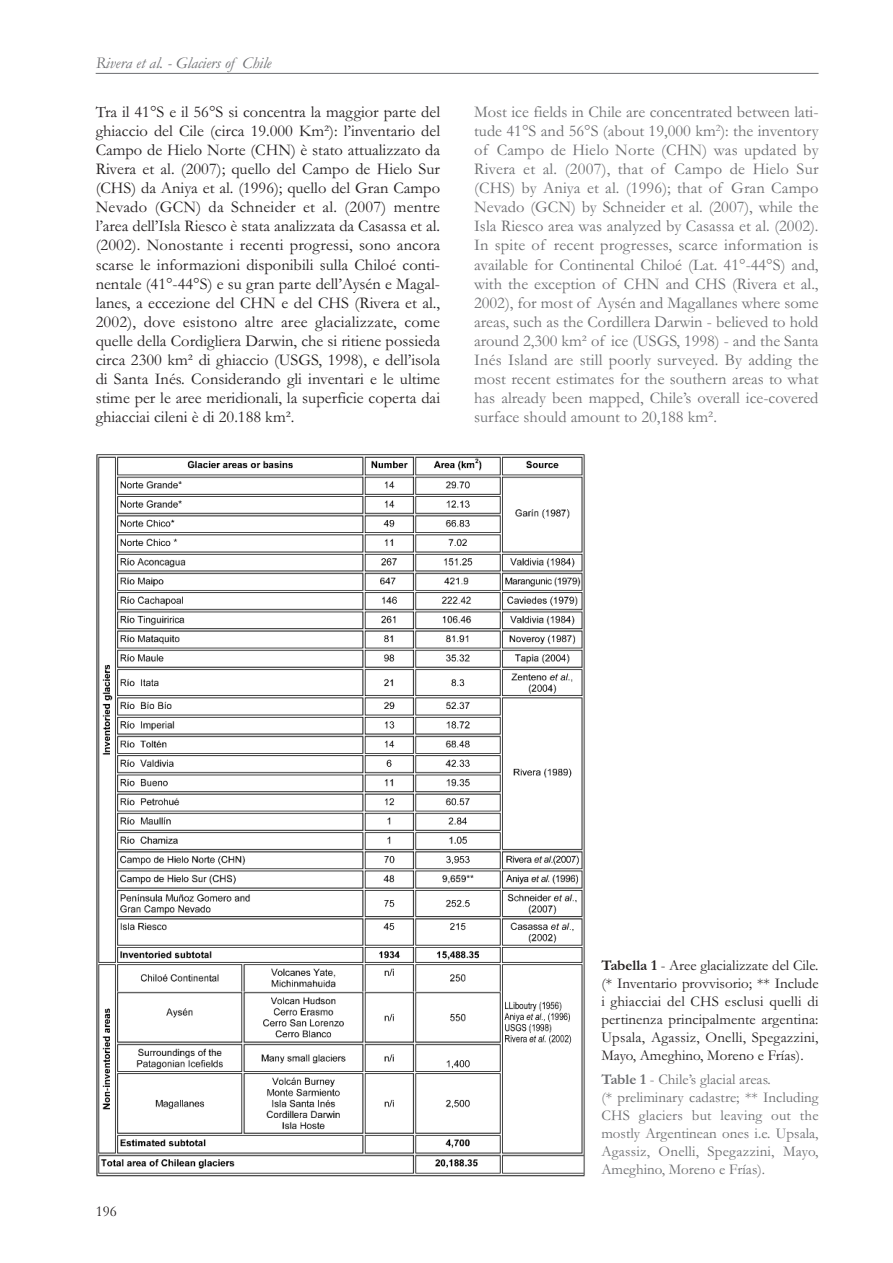
<style>
.page{position:relative;width:893px;height:1263px;background:#fff}
.page>*{position:absolute;margin:0;border:0;box-sizing:border-box;transform-origin:0 0}
.t1{font:16.5px/19px "Garamond";color:#231f20;text-align:justify}
.t2{font:16.5px/19px "Garamond";color:#6c6d70;text-align:justify}
.t3{font:italic 16.5px "Garamond";color:#6c6d70}
.t4{font:15px/18px "Garamond";letter-spacing:.005em;color:#231f20;text-align:justify}
.t5{font:15px/18px "Garamond";color:#6c6d70}
.s1{font-weight:700}
</style>
<div class="page">
<hr style="left:96px;top:73px;width:723px;height:1px;background:#6c6d70">
<img style="left:96px;top:454px;width:489px;height:723px">
<p class="t3" style="left:96px;top:53px;width:177px">Rivera et al. - Glaciers of Chile</p>
<p class="t1" style="left:96px;top:102px;width:346px">Tra il 41°S e il 56°S si concentra la maggior parte del ghiaccio del Cile (circa 19.000 Km²): l’inventario del Campo de Hielo Norte (CHN) è stato attualizzato da Rivera et al. (2007); quello del Campo de Hielo Sur (CHS) da Aniya et al. (1996); quello del Gran Campo Nevado (GCN) da Schneider et al. (2007) mentre l’area dell’Isla Riesco è stata analizzata da Casassa et al. (2002). Nonostante i recenti progressi, sono ancora scarse le informazioni disponibili sulla Chiloé conti&shy;nentale (41°-44°S) e su gran parte dell’Aysén e Magal&shy;lanes, a eccezione del CHN e del CHS (Rivera et al., 2002), dove esistono altre aree glacializzate, come quelle della Cordigliera Darwin, che si ritiene possieda circa 2300 km² di ghiaccio (USGS, 1998), e dell’isola di Santa Inés. Considerando gli inventari e le ultime stime per le aree meridionali, la superficie coperta dai ghiacciai cileni è di 20.188 km².</p>
<p class="t2" style="left:474px;top:102px;width:346px">Most ice fields in Chile are concentrated between lati&shy;tude 41°S and 56°S (about 19,000 km<sup>2</sup>): the inventory of Campo de Hielo Norte (CHN) was updated by Rivera et al. (2007), that of Campo de Hielo Sur (CHS) by Aniya et al. (1996); that of Gran Campo Nevado (GCN) by Schneider et al. (2007), while the Isla Riesco area was analyzed by Casassa et al. (2002).<br>In spite of recent progresses, scarce information is available for Continental Chiloé (Lat. 41°-44°S) and, with the exception of CHN and CHS (Rivera et al., 2002), for most of Aysén and Magallanes where some areas, such as the Cordillera Darwin - believed to hold around 2,300 km² of ice (USGS, 1998) - and the Santa Inés Island are still poorly surveyed. By adding the most recent estimates for the southern areas to what has already been mapped, Chile’s overall ice-covered surface should amount to 20,188 km².</p>
<p class="t4" style="left:96px;top:1202px;width:23px">196</p>
<p class="t4" style="left:601px;top:956px;width:219px"><span class="s1">Tabella 1</span> - Aree glacializzate del Cile. (* Inventario provvisorio; ** Include i ghiacciai del CHS esclusi quelli di pertinenza principalmente argentina:<br>Upsala, Agassiz, Onelli, Spegazzini, Mayo, Ameghino, Moreno e Frías).</p>
<p class="t5" style="left:601px;top:1070px;width:219px"><span class="s1">Table 1</span> - Chile’s glacial areas.<br>(* preliminary cadastre; ** Including CHS glaciers but leaving out the mostly Argentinean ones i.e. Upsala, Agassiz, Onelli, Spegazzini, Mayo, Ameghino, Moreno e Frías).</p>
</div>
